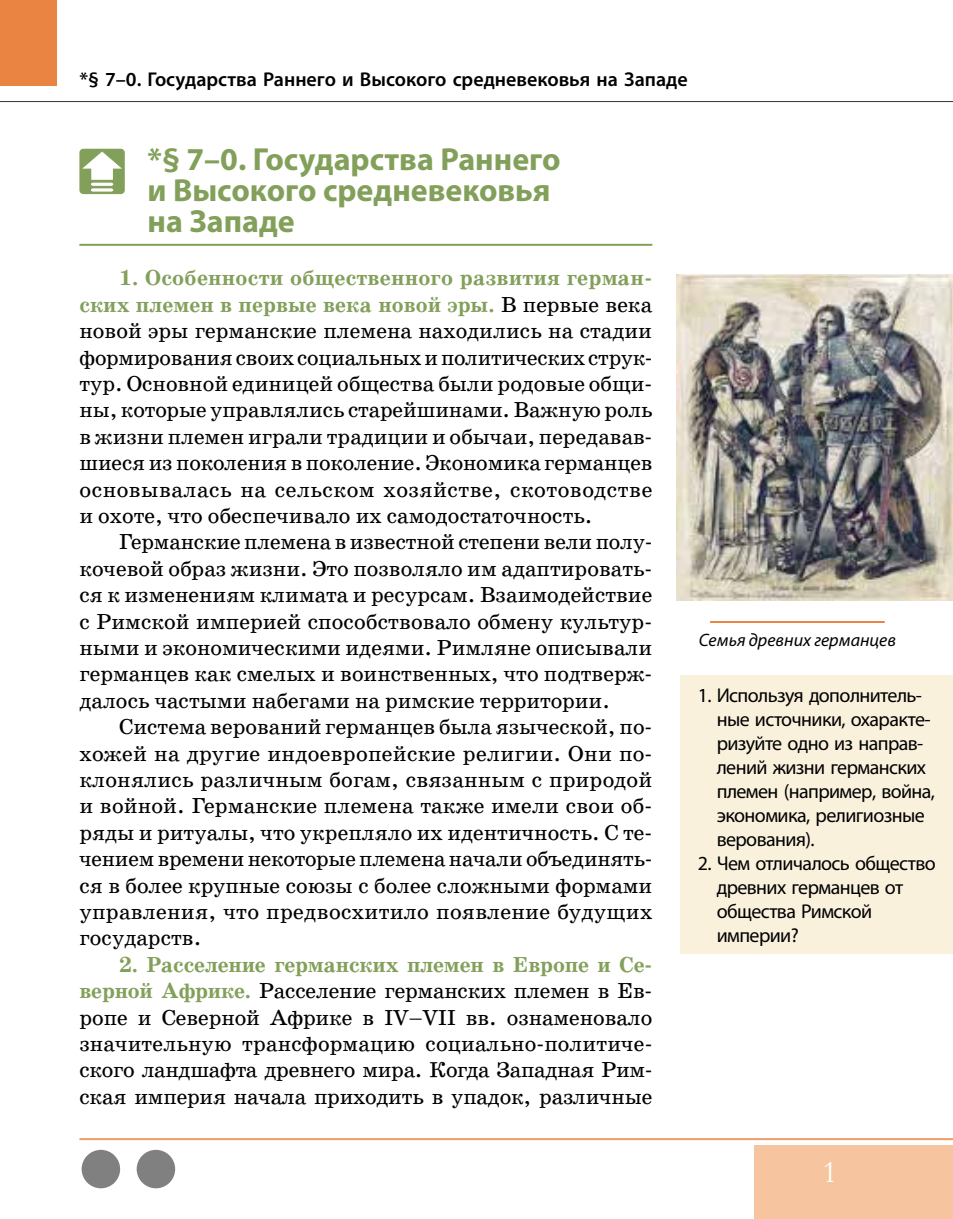
<style>
.page{position:relative;width:953px;height:1219px;background:#fff}
.page>*{position:absolute;margin:0;border:0;box-sizing:border-box;transform-origin:0 0}
.t1{font:700 32px/31.2px "Myriad Pro";color:#83a05b}
.t2{font:32px "Garamond";color:#fff}
.t3{font:22px/26.4px "School Book Web";color:#000;text-align:justify}
.t4{font:20px/24px "Myriad Pro";letter-spacing:-.03em;color:#000}
.t5{font:600 20px "Myriad Pro";color:#000}
.t6{font:italic 18px "Myriad Pro";color:#000}
.s1{font-weight:700;color:#83a05b}
</style>
<div class="page">
<hr style="left:0;top:101px;width:952px;height:1px;background:#000">
<div style="left:0;top:0;width:57px;height:86px;background:#e98442"></div>
<div style="left:754px;top:1145px;width:198px;height:74px;background:#f6c49f"></div>
<div style="left:82px;top:1150px;width:38px;height:38px;background:#808080;border-radius:50%"></div>
<div style="left:137px;top:1150px;width:38px;height:38px;background:#808080;border-radius:50%"></div>
<hr style="left:79px;top:1138px;width:873px;height:2px;background:#e98442">
<hr style="left:79px;top:244px;width:573px;height:2px;background:#83a05b">
<div style="left:79px;top:149px;width:46px;height:45px;background:#83a05b;border-radius:4px"></div>
<svg style="left:82px;top:152px;width:40px;height:28px"></svg>
<svg style="left:91px;top:188px;width:22px;height:4px"></svg>
<hr style="left:91px;top:183px;width:22px;height:3px;background:#fff;border-radius:2px">
<div style="left:680px;top:676px;width:272px;height:186px;background:#faf1dd"></div>
<div style="left:680px;top:841px;width:272px;height:112px;background:#faf1dd"></div>
<img style="left:676px;top:274px;width:276px;height:326px">
<hr style="left:710px;top:621px;width:174px;height:2px;background:#e98442">
<p class="t5" style="left:79px;top:67px;width:609px">*§ 7–0. Государства Раннего и Высокого средневековья на Западе</p>
<h1 class="t1" style="left:147px;top:143px;width:414px">*§ 7–0. Государства Раннего и Высокого средневековья на Западе</h1>
<p class="t3" style="left:79px;top:265px;width:574px;text-indent:40px"><span class="s1">1. Особенности общественного развития герман&shy;ских племен в первые века новой эры.</span> В первые века новой эры германские племена находились на стадии формирования своих социальных и политических струк&shy;тур. Основной единицей общества были родовые общи&shy;ны, которые управлялись старейшинами. Важную роль в жизни племен играли традиции и обычаи, передавав&shy;шиеся из поколения в поколение. Экономика германцев основывалась на сельском хозяйстве, скотоводстве и охоте, что обеспечивало их самодостаточность.</p>
<p class="t3" style="left:79px;top:529px;width:574px;text-indent:40px">Германские племена в известной степени вели полу&shy;кочевой образ жизни. Это позволяло им адаптировать&shy;ся к изменениям климата и ресурсам. Взаимодействие с Римской империей способствовало обмену культур&shy;ными и экономическими идеями. Римляне описывали германцев как смелых и воинственных, что подтверж&shy;далось частыми набегами на римские территории.</p>
<p class="t3" style="left:79px;top:714px;width:574px;text-indent:40px">Система верований германцев была языческой, по&shy;хожей на другие индоевропейские религии. Они по&shy;клонялись различным богам, связанным с природой и войной. Германские племена также имели свои об&shy;ряды и ритуалы, что укрепляло их идентичность. С те&shy;чением времени некоторые племена начали объединять&shy;ся в более крупные союзы с более сложными формами управления, что предвосхитило появление будущих государств.</p>
<p class="t3" style="left:79px;top:951px;width:574px;text-align:left;text-indent:40px"><span class="s1">2. Расселение германских племен в Европе и Се&shy;верной Африке.</span> Расселение германских племен в Ев&shy;ропе и Северной Африке в IV–VII вв. ознаменовало значительную трансформацию социально-политиче&shy;ского ландшафта древнего мира. Когда Западная Рим&shy;ская империя начала приходить в упадок, различные</p>
<p class="t6" style="left:698px;top:628px;width:199px">Семья древних германцев</p>
<p class="t4" style="left:716px;top:683px;width:220px;text-indent:-19px">1. Используя дополнитель&shy;ные источники, охаракте&shy;ризуйте одно из направ&shy;лений жизни германских племен (например, война, экономика, религиозные верования).</p>
<p class="t4" style="left:716px;top:851px;width:220px;text-indent:-19px">2. Чем отличалось общество древних германцев от общества Римской империи?</p>
<h1 class="t2" style="left:822px;top:1150px;width:17px">1</h1>
</div>
